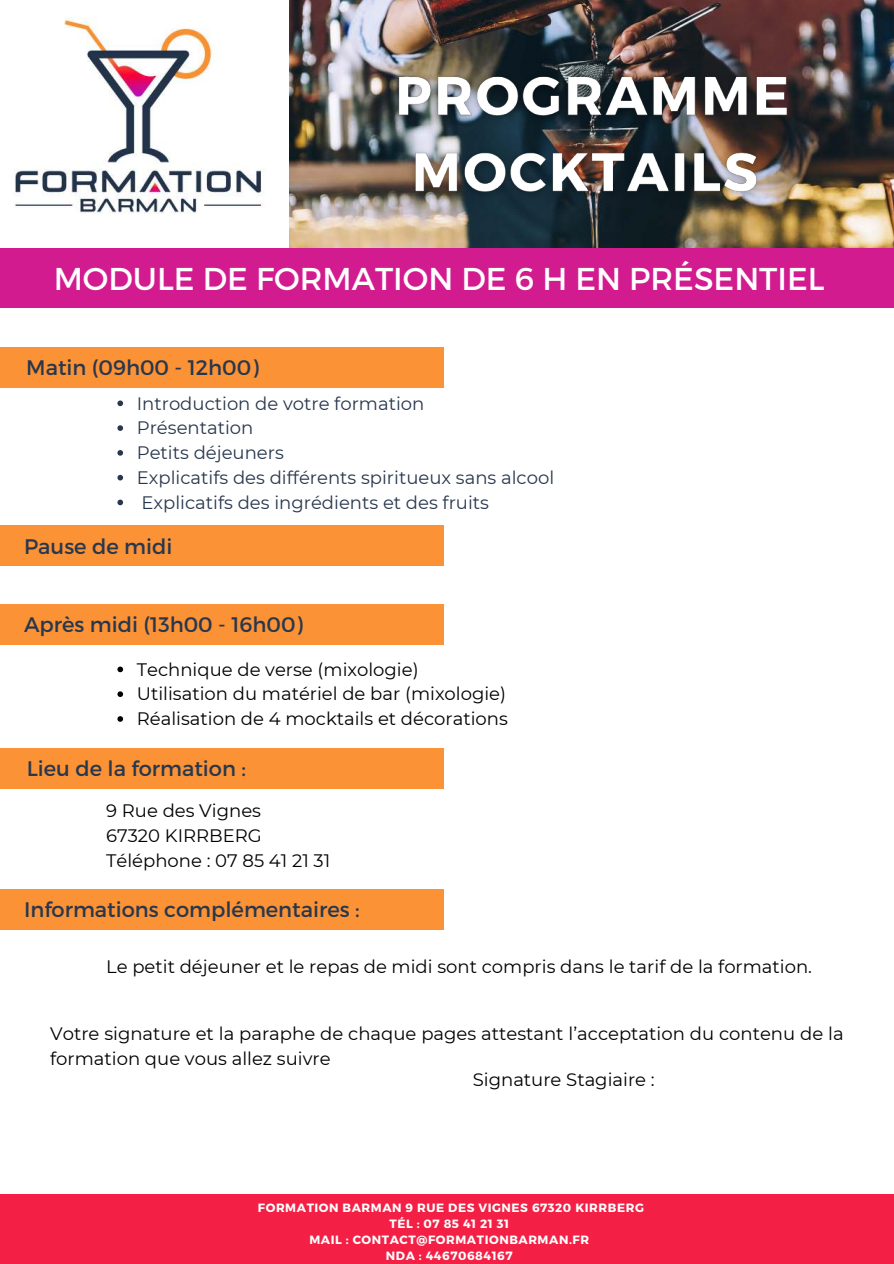
<style>
.page{position:relative;width:894px;height:1264px;background:#fff}
.page>*{position:absolute;margin:0;border:0;box-sizing:border-box;transform-origin:0 0}
.t1{font:31.5px "Montserrat";color:#fefefe}
.t2{font:21px "Montserrat";color:#28374d}
.t3{font:18px/24.8px "Montserrat";color:#000}
.t4{font:18px/24.8px "Montserrat";color:#28374d}
.t5{font:700 12px/16px "Montserrat";letter-spacing:.05em;color:#fefefe;text-align:center}
</style>
<div class="page">
<div style="left:0;top:1193px;width:893px;height:70px;background:#f41f44"></div>
<img style="left:289px;top:0;width:604px;height:247px">
<img style="left:15px;top:17px;width:250px;height:197px">
<div style="left:0;top:248px;width:893px;height:59px;background:#d31b90"></div>
<div style="left:0;top:347px;width:443px;height:40px;background:#fb9235"></div>
<div style="left:0;top:525px;width:443px;height:41px;background:#fb9235"></div>
<img style="left:381px;top:49px;width:424px;height:168px">
<svg style="left:117px;top:400px;width:6px;height:6px"></svg>
<svg style="left:117px;top:425px;width:6px;height:6px"></svg>
<svg style="left:117px;top:450px;width:6px;height:5px"></svg>
<svg style="left:117px;top:475px;width:6px;height:5px"></svg>
<svg style="left:117px;top:499px;width:6px;height:6px"></svg>
<div style="left:0;top:604px;width:443px;height:40px;background:#fb9235"></div>
<svg style="left:117px;top:666px;width:6px;height:6px"></svg>
<svg style="left:117px;top:691px;width:6px;height:6px"></svg>
<svg style="left:117px;top:716px;width:6px;height:5px"></svg>
<div style="left:0;top:747px;width:443px;height:41px;background:#fb9235"></div>
<div style="left:0;top:889px;width:443px;height:41px;background:#fb9235"></div>
<h1 class="t1" style="left:54px;top:260px;width:772px">MODULE DE FORMATION DE 6 H EN PRÉSENTIEL</h1>
<p class="t2" style="left:26px;top:354px;width:234px">Matin (09h00 - 12h00)</p>
<p class="t4" style="left:137px;top:390px;width:419px">Introduction de votre formation<br>Présentation<br>Petits déjeuners<br>Explicatifs des différents spiritueux sans alcool<br>Explicatifs des ingrédients et des fruits</p>
<p class="t2" style="left:24px;top:533px;width:150px">Pause de midi</p>
<p class="t2" style="left:24px;top:611px;width:280px">Après midi (13h00 - 16h00)</p>
<p class="t3" style="left:137px;top:656px;width:372px">Technique de verse (mixologie)<br>Utilisation du matériel de bar (mixologie)<br>Réalisation de 4 mocktails et décorations</p>
<p class="t2" style="left:27px;top:755px;width:220px">Lieu de la formation :</p>
<p class="t3" style="left:106px;top:798px;width:225px">9 Rue des Vignes<br>67320 KIRRBERG<br>Téléphone : 07 85 41 21 31</p>
<p class="t2" style="left:24px;top:897px;width:337px">Informations complémentaires :</p>
<p class="t3" style="left:106px;top:953px;width:707px">Le petit déjeuner et le repas de midi sont compris dans le tarif de la formation.</p>
<p class="t3" style="left:50px;top:1020px;width:794px">Votre signature et la paraphe de chaque pages attestant l’acceptation du contenu de la formation que vous allez suivre</p>
<p class="t3" style="left:472px;top:1066px;width:183px">Signature Stagiaire :</p>
<p class="t5" style="left:258px;top:1199px;width:387px">FORMATION BARMAN 9 RUE DES VIGNES 67320 KIRRBERG<br>TÉL : 07 85 41 21 31<br>MAIL : CONTACT@FORMATIONBARMAN.FR<br>NDA : 44670684167</p>
</div>
